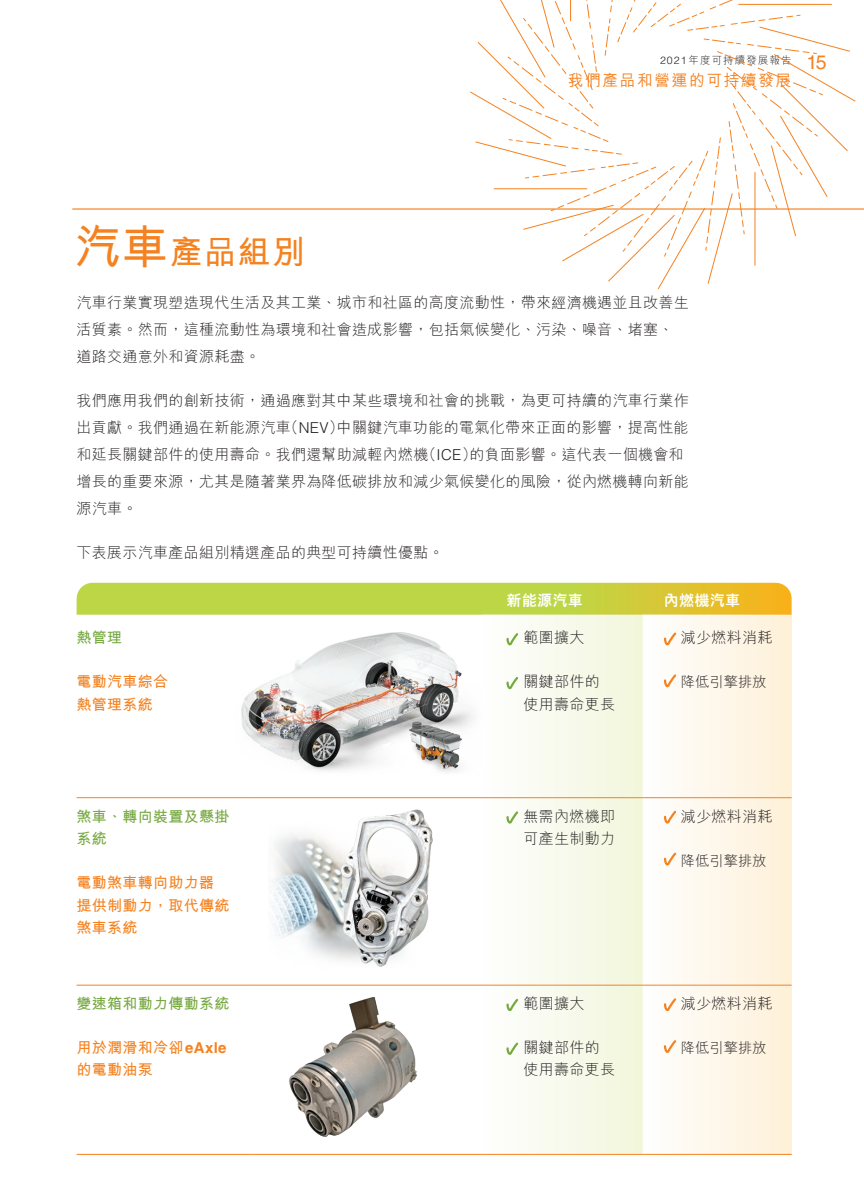
<style>
.page{position:relative;width:864px;height:1191px;background:#fff}
.page>*{position:absolute;margin:0;border:0;box-sizing:border-box;transform-origin:0 0}
.t1{font:700 33px "M Hei HK";color:#f58220}
.t2{font:500 15.75px "M Hei HK";letter-spacing:.1em;color:#f58220}
.t3{font:300 15px/27px "M Hei HK";letter-spacing:.02em;color:#231f20}
.t4{font:700 15px/22.5px "M Hei HK";letter-spacing:.02em;color:#f58220}
.t5{font:700 15px/22.5px "M Hei HK";letter-spacing:.02em;color:#77a942}
.t6{font:800 15px "M Hei HK";letter-spacing:.02em;color:#fff}
.t7{font:300 14.25px "M Hei HK";color:#231f20}
.t8{font:300 10.5px "M Hei HK";letter-spacing:.1em;color:#231f20}
.s1{font-size:46.5px}
.s2{font-family:"Helvetica LT Std"}
.s3{font-family:"Helvetica LT Std";font-weight:400;font-size:19.5px;color:#f58220}
</style>
<div class="page">
<svg style="left:77px;top:583px;width:714px;height:31px;background:#c6d040"></svg>
<div style="left:483px;top:614px;width:159px;height:540px;background:linear-gradient(to right,#fefefe,#f2f6db)"></div>
<div style="left:642px;top:614px;width:149px;height:540px;background:linear-gradient(to right,#fefefe,#fef0d8)"></div>
<img style="left:272px;top:809px;width:161px;height:158px">
<img style="left:241px;top:625px;width:244px;height:153px">
<img style="left:289px;top:997px;width:128px;height:140px">
<svg style="left:470px;top:0;width:386px;height:290px"></svg>
<svg style="left:501px;top:0;width:322px;height:257px"></svg>
<hr style="left:77px;top:797px;width:174px;height:1px;background:#f58220">
<hr style="left:251px;top:797px;width:234px;height:1px;background:#f58220">
<hr style="left:485px;top:797px;width:157px;height:1px;background:#f58220">
<hr style="left:642px;top:797px;width:149px;height:1px;background:#f58220">
<hr style="left:77px;top:984px;width:174px;height:1px;background:#f58220">
<hr style="left:251px;top:984px;width:234px;height:1px;background:#f58220">
<hr style="left:485px;top:984px;width:157px;height:1px;background:#f58220">
<hr style="left:642px;top:984px;width:149px;height:1px;background:#f58220">
<hr style="left:77px;top:1154px;width:174px;height:1px;background:#f58220">
<hr style="left:251px;top:1154px;width:234px;height:1px;background:#f58220">
<hr style="left:485px;top:1154px;width:157px;height:1px;background:#f58220">
<hr style="left:642px;top:1154px;width:149px;height:1px;background:#f58220">
<svg style="left:505px;top:631px;width:15px;height:16px"></svg>
<svg style="left:505px;top:675px;width:15px;height:16px"></svg>
<svg style="left:662px;top:630px;width:16px;height:17px"></svg>
<svg style="left:662px;top:672px;width:16px;height:17px"></svg>
<svg style="left:505px;top:809px;width:15px;height:16px"></svg>
<svg style="left:662px;top:808px;width:16px;height:17px"></svg>
<svg style="left:662px;top:850px;width:16px;height:17px"></svg>
<svg style="left:505px;top:996px;width:15px;height:17px"></svg>
<svg style="left:505px;top:1040px;width:15px;height:16px"></svg>
<svg style="left:662px;top:996px;width:16px;height:17px"></svg>
<svg style="left:662px;top:1038px;width:16px;height:16px"></svg>
<hr style="left:72px;top:208px;width:791px;height:2px;background:#f58220">
<h1 class="t1" style="left:74px;top:228px;width:232px"><span class="s1">汽車</span>產品組別</h1>
<p class="t8" style="left:659px;top:55px;width:168px"><span class="s2">2021</span>年度可持續發展報告 <span class="s3">15</span></p>
<p class="t2" style="left:567px;top:69px;width:225px">我們產品和營運的可持續發展</p>
<p class="t3" style="left:77px;top:289px;width:613px">汽車行業實現塑造現代生活及其工業、城市和社區的高度流動性，帶來經濟機遇並且改善生活質素。然而，這種流動性為環境和社會造成影響，包括氣候變化、污染、噪音、堵塞、道路交通意外和資源耗盡。</p>
<p class="t3" style="left:77px;top:387px;width:613px">我們應用我們的創新技術，通過應對其中某些環境和社會的挑戰，為更可持續的汽車行業作出貢獻。我們通過在新能源汽車（<span class="s2">NEV</span>）中關鍵汽車功能的電氣化帶來正面的影響，提高性能和延長關鍵部件的使用壽命。我們還幫助減輕內燃機（<span class="s2">ICE</span>）的負面影響。這代表一個機會和增長的重要來源，尤其是隨著業界為降低碳排放和減少氣候變化的風險，從內燃機轉向新能源汽車。</p>
<p class="t3" style="left:77px;top:539px;width:368px">下表展示汽車產品組別精選產品的典型可持續性優點。</p>
<p class="t6" style="left:506px;top:592px;width:78px">新能源汽車</p>
<p class="t6" style="left:663px;top:592px;width:78px">內燃機汽車</p>
<p class="t5" style="left:77px;top:625px;width:47px">熱管理</p>
<p class="t4" style="left:77px;top:669px;width:93px">電動汽車綜合熱管理系統</p>
<p class="t3" style="left:523px;top:624px;width:62px">範圍擴大</p>
<p class="t3" style="left:523px;top:670px;width:93px;line-height:22.5px">關鍵部件的使用壽命更長</p>
<p class="t3" style="left:680px;top:624px;width:93px">減少燃料消耗</p>
<p class="t7" style="left:680px;top:674px;width:87px">降低引擎排放</p>
<p class="t5" style="left:77px;top:803px;width:154px">煞車、轉向裝置及懸掛系統</p>
<p class="t4" style="left:77px;top:870px;width:154px">電動煞車轉向助力器提供制動力，取代傳統煞車系統</p>
<p class="t5" style="left:77px;top:991px;width:154px">變速箱和動力傳動系統</p>
<p class="t4" style="left:77px;top:1035px;width:151px">用於潤滑和冷卻<span class="s2">eAxle</span>的電動油泵</p>
<p class="t3" style="left:523px;top:804px;width:93px;line-height:22.5px">無需內燃機即可產生制動力</p>
<p class="t3" style="left:680px;top:802px;width:93px">減少燃料消耗</p>
<p class="t7" style="left:680px;top:853px;width:87px">降低引擎排放</p>
<p class="t3" style="left:523px;top:990px;width:62px">範圍擴大</p>
<p class="t3" style="left:523px;top:1036px;width:93px;line-height:22.5px">關鍵部件的使用壽命更長</p>
<p class="t3" style="left:680px;top:990px;width:93px">減少燃料消耗</p>
<p class="t7" style="left:680px;top:1040px;width:87px">降低引擎排放</p>
</div>
